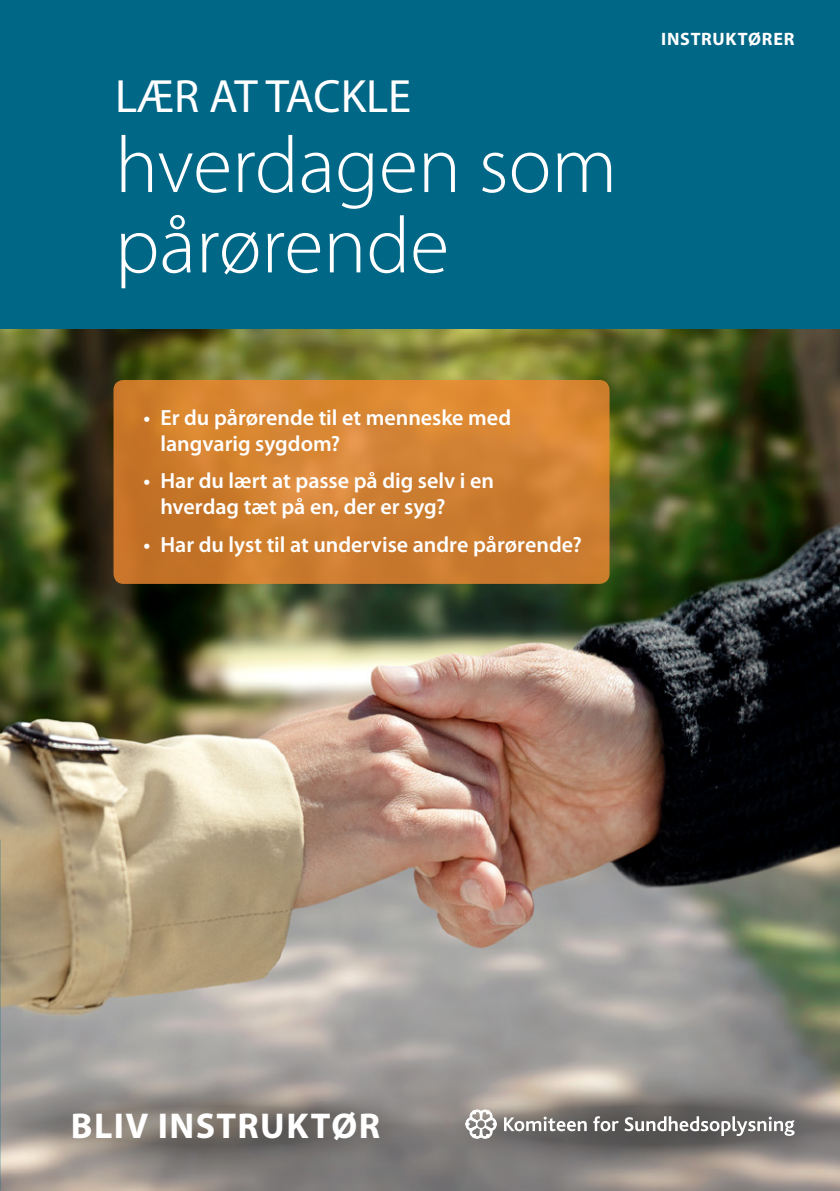
<style>
.page{position:relative;width:840px;height:1191px;background:#fff}
.page>*{position:absolute;margin:0;border:0;box-sizing:border-box;transform-origin:0 0}
.t1{font:300 80.4px/80.4px "Myriad Pro";color:#fff}
.t2{font:46.8px "Myriad Pro";color:#fff}
.t3{font:700 36px "Myriad Pro";letter-spacing:.04em;color:#fff}
.t4{font:600 22px/26px "Myriad Pro";color:#fff}
.t5{font:700 18px "Myriad Pro";letter-spacing:.04em;color:#fff}
</style>
<div class="page">
<img style="left:0;top:329px;width:839px;height:731px">
<div style="left:0;top:0;width:839px;height:329px;background:#006786"></div>
<svg style="left:113px;top:380px;width:496px;height:204px;background:#d17f30"></svg>
<svg style="left:0;top:1060px;width:395px;height:131px;background:#918b86"></svg>
<svg style="left:395px;top:1060px;width:444px;height:131px;background:#8f8985"></svg>
<svg style="left:465px;top:1110px;width:31px;height:28px"></svg>
<div style="left:475px;top:1118px;width:11px;height:11px;border:2px solid #fff;border-radius:50%"></div>
<svg style="left:503px;top:1116px;width:83px;height:15px"></svg>
<svg style="left:593px;top:1116px;width:25px;height:15px"></svg>
<svg style="left:624px;top:1116px;width:170px;height:20px"></svg>
<h2 class="t2" style="left:115px;top:67px;width:297px">LÆR AT TACKLE</h2>
<h1 class="t1" style="left:115px;top:126px;width:503px">hverdagen som pårørende</h1>
<p class="t4" style="left:160px;top:404px;width:352px;text-indent:-17px">• Er du pårørende til et menneske med langvarig sygdom?</p>
<p class="t4" style="left:160px;top:467px;width:335px;text-indent:-17px">• Har du lært at passe på dig selv i en hverdag tæt på en, der er syg?</p>
<p class="t4" style="left:143px;top:530px;width:439px">• Har du lyst til at undervise andre pårørende?</p>
<p class="t5" style="left:661px;top:28px;width:135px">INSTRUKTØRER</p>
<h3 class="t3" style="left:71px;top:1102px;width:311px">BLIV INSTRUKTØR</h3>
</div>
